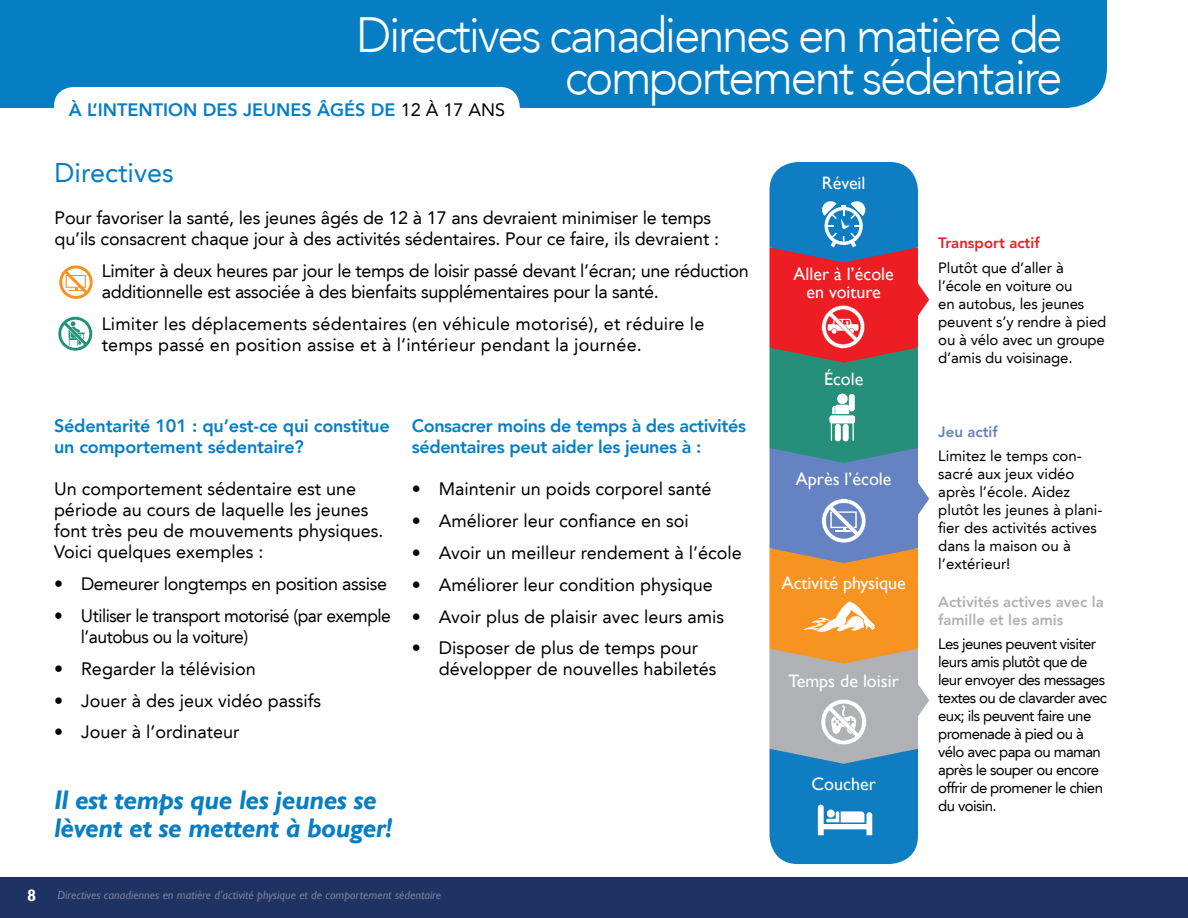
<style>
.page{position:relative;width:1188px;height:918px;background:#fff}
.page>*{position:absolute;margin:0;border:0;box-sizing:border-box;transform-origin:0 0}
.t1{font:300 49.5px/42px "Avenir LT";letter-spacing:-.05em;color:#fff;text-align:right;scale:.96 1}
.t2{font:italic 700 27px "Gill Sans";letter-spacing:-.02em;color:#077ec3}
.t3{font:27px "Avenir LT";color:#077ec3}
.t4{font:18px/21px "Avenir LT";color:#000}
.t5{font:18px/21px "Avenir LT";letter-spacing:-.02em;color:#000}
.t6{font:800 18px/21px "Avenir LT";letter-spacing:-.01em;color:#077ec3}
.t7{font:18px/18px "Gill Sans";color:#fff;text-align:center}
.t8{font:18px/21px "Avenir LT";letter-spacing:-.03em;color:#000}
.t9{font:700 16.5px "Gill Sans";color:#fff}
.t10{font:15px/18px "Avenir LT";letter-spacing:-.01em;color:#000}
.t11{font:15px/18px "Avenir LT";letter-spacing:-.04em;color:#000}
.t12{font:800 15px/18px "Avenir LT";color:#afb1b4}
.t13{font:800 15px "Avenir LT";color:#ed1d24}
.t14{font:800 15px "Avenir LT";color:#6583c2}
.t15{font:italic 12px "Gill Sans";color:#7c7c9b}
.s1{font-weight:400;color:#000}
</style>
<div class="page">
<div style="left:0;top:878px;width:1188px;height:40px;background:#1e3363"></div>
<div style="left:0;top:0;width:1107px;height:108px;background:#077ec3"></div>
<svg style="left:54px;top:87px;width:466px;height:21px"></svg>
<svg style="left:59px;top:265px;width:34px;height:34px"></svg>
<svg style="left:58px;top:316px;width:35px;height:35px"></svg>
<svg style="left:770px;top:162px;width:159px;height:702px;background:#858b94"></svg>
<h1 class="t1" style="left:356px;top:15px;width:737px">Directives canadiennes en matière de comportement sédentaire</h1>
<p class="t6" style="left:69px;top:99px;width:438px">À L’INTENTION DES JEUNES ÂGÉS DE <span class="s1">12 À 17 ANS</span></p>
<h2 class="t3" style="left:55px;top:157px;width:121px">Directives</h2>
<p class="t4" style="left:55px;top:208px;width:666px">Pour favoriser la santé, les jeunes âgés de 12 à 17 ans devraient minimiser le temps qu’ils consacrent chaque jour à des activités sédentaires. Pour ce faire, ils devraient :</p>
<p class="t5" style="left:102px;top:261px;width:649px">Limiter à deux heures par jour le temps de loisir passé devant l’écran; une réduction additionnelle est associée à des bienfaits supplémentaires pour la santé.</p>
<p class="t4" style="left:102px;top:313px;width:604px">Limiter les déplacements sédentaires (en véhicule motorisé), et réduire le temps passé en position assise et à l’intérieur pendant la journée.</p>
<p class="t7" style="left:822px;top:174px;width:45px">Réveil</p>
<p class="t7" style="left:794px;top:265px;width:102px">Aller à l’école en voiture</p>
<p class="t7" style="left:824px;top:370px;width:41px">École</p>
<p class="t13" style="left:938px;top:234px;width:103px">Transport actif</p>
<p class="t10" style="left:938px;top:259px;width:170px">Plutôt que d’aller à l’école en voiture ou<br>en autobus, les jeunes peuvent s’y rendre à pied ou à vélo avec un groupe d’amis du voisinage.</p>
<p class="t6" style="left:412px;top:416px;width:336px">Consacrer moins de temps à des activités sédentaires peut aider les jeunes à :</p>
<p class="t4" style="left:412px;top:479px;width:301px">• Maintenir un poids corporel santé</p>
<p class="t4" style="left:412px;top:511px;width:279px">• Améliorer leur confiance en soi</p>
<p class="t4" style="left:412px;top:542px;width:332px">• Avoir un meilleur rendement à l’école</p>
<p class="t4" style="left:412px;top:574px;width:303px">• Améliorer leur condition physique</p>
<p class="t4" style="left:412px;top:606px;width:314px">• Avoir plus de plaisir avec leurs amis</p>
<p class="t4" style="left:439px;top:638px;width:279px;text-indent:-27px">• Disposer de plus de temps pour développer de nouvelles habiletés</p>
<p class="t6" style="left:54px;top:416px;width:337px">Sédentarité 101 : qu’est-ce qui constitue un comportement sédentaire?</p>
<p class="t4" style="left:54px;top:479px;width:331px">Un comportement sédentaire est une période au cours de laquelle les jeunes font très peu de mouvements physiques.<br>Voici quelques exemples :</p>
<p class="t5" style="left:54px;top:574px;width:335px">• Demeurer longtemps en position assise</p>
<p class="t8" style="left:81px;top:605px;width:311px;text-indent:-27px">• Utiliser le transport motorisé (par exemple l’autobus ou la voiture)</p>
<p class="t4" style="left:54px;top:658px;width:203px">• Regarder la télévision</p>
<p class="t4" style="left:54px;top:690px;width:269px">• Jouer à des jeux vidéo passifs</p>
<p class="t4" style="left:54px;top:722px;width:187px">• Jouer à l’ordinateur</p>
<p class="t14" style="left:938px;top:422px;width:61px">Jeu actif</p>
<p class="t10" style="left:938px;top:447px;width:166px">Limitez le temps con&shy;sacré aux jeux vidéo après l’école. Aidez plutôt les jeunes à plani&shy;fier des activités actives dans la maison ou à l’extérieur!</p>
<p class="t12" style="left:938px;top:592px;width:167px">Activités actives avec la famille et les amis</p>
<p class="t11" style="left:938px;top:635px;width:170px">Les jeunes peuvent visiter leurs amis plutôt que de leur envoyer des messages textes ou de clavarder avec eux; ils peuvent faire une promenade à pied ou à vélo avec papa ou maman après le souper ou encore offrir de promener le chien</p>
<p class="t7" style="left:796px;top:470px;width:97px">Après l’école</p>
<p class="t7" style="left:782px;top:574px;width:126px">Activité physique</p>
<p class="t7" style="left:789px;top:672px;width:112px">Temps de loisir</p>
<p class="t7" style="left:812px;top:775px;width:66px">Coucher</p>
<h2 class="t2" style="left:54px;top:784px;width:324px">Il est temps que les jeunes se</h2>
<p class="t11" style="left:938px;top:797px;width:60px">du voisin.</p>
<h2 class="t2" style="left:54px;top:812px;width:340px">lèvent et se mettent à bouger!</h2>
<p class="t9" style="left:27px;top:885px;width:11px">8</p>
<p class="t15" style="left:57px;top:888px;width:385px">Directives canadiennes en matière d’activité physique et de comportement sédentaire</p>
</div>
